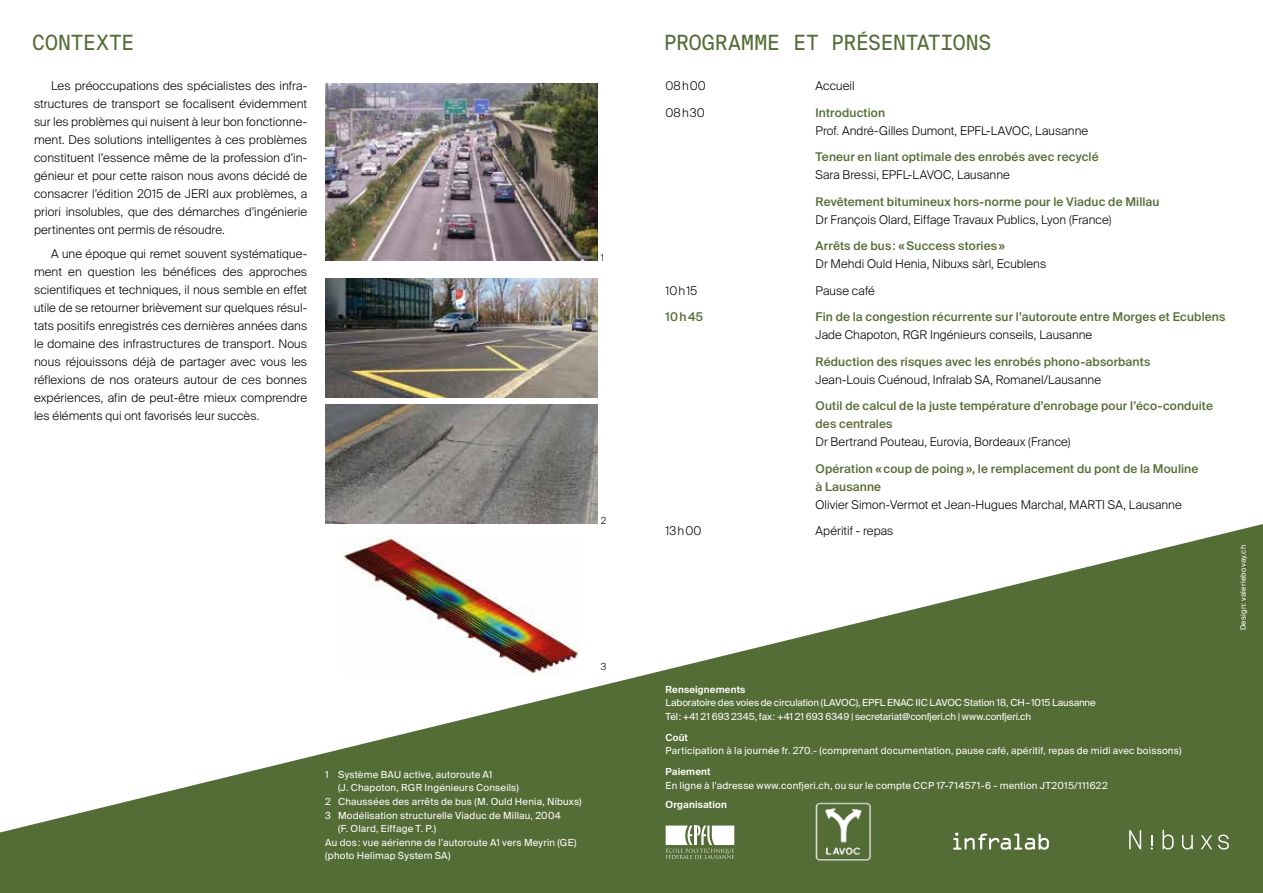
<style>
.page{position:relative;width:1263px;height:893px;background:#fff}
.page>*{position:absolute;margin:0;border:0;box-sizing:border-box;transform-origin:0 0}
.t1{font:21px "Suisse Intl Mono";letter-spacing:-.04em;color:#546c36}
.t2{font:300 12px/18px "Suisse Intl";letter-spacing:.005em;color:#000;text-align:justify}
.t3{font:500 12px/18px "Suisse Intl";letter-spacing:.01em;color:#546c36}
.t4{font:9.75px "Suisse Intl";letter-spacing:.02em;color:#fff}
.t5{font:9.75px/13.5px "Suisse Intl";letter-spacing:-.01em;color:#fff}
.t6{font:600 9.75px "Suisse Intl";letter-spacing:.015em;color:#fff}
.t7{font:300 9.75px "Suisse Intl";color:#000}
.t8{font:7.5px "Suisse Intl";letter-spacing:.03em;color:#fff}
</style>
<div class="page">
<svg style="left:0;top:524px;width:1263px;height:369px;fill:#546c36"></svg>
<svg style="left:665px;top:825px;width:69px;height:34px"></svg>
<img style="left:815px;top:802px;width:58px;height:58px">
<svg style="left:953px;top:833px;width:96px;height:17px"></svg>
<svg style="left:1162px;top:830px;width:67px;height:19px"></svg>
<svg style="left:1151px;top:835px;width:2px;height:15px"></svg>
<svg style="left:1129px;top:830px;width:12px;height:19px"></svg>
<img style="left:325px;top:84px;width:272px;height:177px">
<img style="left:325px;top:278px;width:272px;height:119px">
<img style="left:325px;top:404px;width:272px;height:120px">
<img style="left:343px;top:535px;width:237px;height:140px">
<h1 class="t1" style="left:32px;top:31px;width:104px">CONTEXTE</h1>
<h1 class="t1" style="left:663px;top:31px;width:330px">PROGRAMME ET PRÉSENTATIONS</h1>
<p class="t2" style="left:665px;top:77px;width:42px">08h00</p>
<p class="t2" style="left:815px;top:77px;width:41px">Accueil</p>
<p class="t2" style="left:665px;top:103px;width:41px">08h30</p>
<p class="t3" style="left:815px;top:103px;width:71px">Introduction</p>
<p class="t2" style="left:815px;top:121px;width:274px">Prof. André-Gilles Dumont, EPFL-LAVOC, Lausanne</p>
<p class="t3" style="left:815px;top:148px;width:285px">Teneur en liant optimale des enrobés avec recyclé</p>
<p class="t2" style="left:815px;top:166px;width:196px">Sara Bressi, EPFL-LAVOC, Lausanne</p>
<p class="t3" style="left:815px;top:192px;width:346px">Revêtement bitumineux hors-norme pour le Viaduc de Millau</p>
<p class="t2" style="left:815px;top:210px;width:297px">Dr François Olard, Eiffage Travaux Publics, Lyon (France)</p>
<p class="t3" style="left:815px;top:237px;width:191px">Arrêts de bus: «Success stories»</p>
<p class="t2" style="left:815px;top:255px;width:232px">Dr Mehdi Ould Henia, Nibuxs sàrl, Ecublens</p>
<p class="t2" style="left:665px;top:281px;width:33px">10h15</p>
<p class="t2" style="left:815px;top:281px;width:61px">Pause café</p>
<p class="t3" style="left:665px;top:308px;width:39px">10h45</p>
<p class="t3" style="left:815px;top:308px;width:411px">Fin de la congestion récurrente sur l’autoroute entre Morges et Ecublens</p>
<p class="t2" style="left:815px;top:326px;width:278px">Jade Chapoton, RGR Ingénieurs conseils, Lausanne</p>
<p class="t3" style="left:815px;top:352px;width:336px">Réduction des risques avec les enrobés phono-absorbants</p>
<p class="t2" style="left:815px;top:370px;width:287px">Jean-Louis Cuénoud, Infralab SA, Romanel/Lausanne</p>
<p class="t3" style="left:815px;top:397px;width:399px">Outil de calcul de la juste température d’enrobage pour l’éco-conduite des centrales</p>
<p class="t2" style="left:815px;top:433px;width:256px">Dr Bertrand Pouteau, Eurovia, Bordeaux (France)</p>
<p class="t3" style="left:815px;top:459px;width:384px">Opération «coup de poing», le remplacement du pont de la Mouline à Lausanne</p>
<p class="t2" style="left:815px;top:495px;width:368px">Olivier Simon-Vermot et Jean-Hugues Marchal, MARTI SA, Lausanne</p>
<p class="t2" style="left:665px;top:522px;width:37px">13h00</p>
<p class="t2" style="left:815px;top:522px;width:79px">Apéritif - repas</p>
<p class="t2" style="left:34px;top:77px;width:275px;text-indent:17px">Les préoccupations des spécialistes des infra&shy;structures de transport se focalisent évidemment sur les problèmes qui nuisent à leur bon fonctionne&shy;ment. Des solutions intelligentes à ces problèmes constituent l’essence même de la profession d’in&shy;génieur et pour cette raison nous avons décidé de consacrer l’édition 2015 de JERI aux problèmes, a priori insolubles, que des démarches d’ingénierie pertinentes ont permis de résoudre.</p>
<p class="t2" style="left:34px;top:245px;width:275px;text-indent:17px">A une époque qui remet souvent systématique&shy;ment en question les bénéfices des approches scientifiques et techniques, il nous semble en effet utile de se retourner brièvement sur quelques résul&shy;tats positifs enregistrés ces dernières années dans le domaine des infrastructures de transport. Nous nous réjouissons déjà de partager avec vous les réflexions de nos orateurs autour de ces bonnes expériences, afin de peut-être mieux comprendre les éléments qui ont favorisés leur succès.</p>
<p class="t7" style="left:601px;top:252px;width:5px">1</p>
<p class="t7" style="left:601px;top:514px;width:7px">2</p>
<p class="t7" style="left:601px;top:661px;width:7px">3</p>
<p class="t4" style="left:325px;top:769px;width:169px">1 Système BAU active, autoroute A1</p>
<p class="t4" style="left:338px;top:782px;width:182px">(J. Chapoton, RGR Ingénieurs Conseils)</p>
<p class="t4" style="left:325px;top:796px;width:258px">2 Chaussées des arrêts de bus (M. Ould Henia, Nibuxs)</p>
<p class="t4" style="left:325px;top:809px;width:237px">3 Modélisation structurelle Viaduc de Millau, 2004</p>
<p class="t4" style="left:338px;top:823px;width:100px">(F. Olard, Eiffage T. P.)</p>
<p class="t4" style="left:325px;top:836px;width:253px">Au dos: vue aérienne de l’autoroute A1 vers Meyrin (GE)</p>
<p class="t4" style="left:325px;top:850px;width:127px">(photo Helimap System SA)</p>
<p class="t6" style="left:665px;top:684px;width:81px">Renseignements</p>
<p class="t5" style="left:665px;top:696px;width:432px">Laboratoire des voies de circulation (LAVOC), EPFL ENAC IIC LAVOC Station 18, CH–1015 Lausanne<br>Tél: +41 21 693 2345, fax: +41 21 693 6349 | secretariat@confjeri.ch | www.confjeri.ch</p>
<p class="t6" style="left:665px;top:732px;width:24px">Coût</p>
<p class="t4" style="left:665px;top:745px;width:517px">Participation à la journée fr. 270.- (comprenant documentation, pause café, apéritif, repas de midi avec boissons)</p>
<p class="t6" style="left:665px;top:766px;width:47px">Paiement</p>
<p class="t4" style="left:665px;top:780px;width:444px">En ligne à l’adresse www.confjeri.ch, ou sur le compte CCP 17-714571-6 - mention JT2015/111622</p>
<p class="t6" style="left:665px;top:799px;width:63px">Organisation</p>
<p class="t8" style="left:1239px;top:630px;width:87px;rotate:-90deg">Design: valeriebovay.ch</p>
</div>
